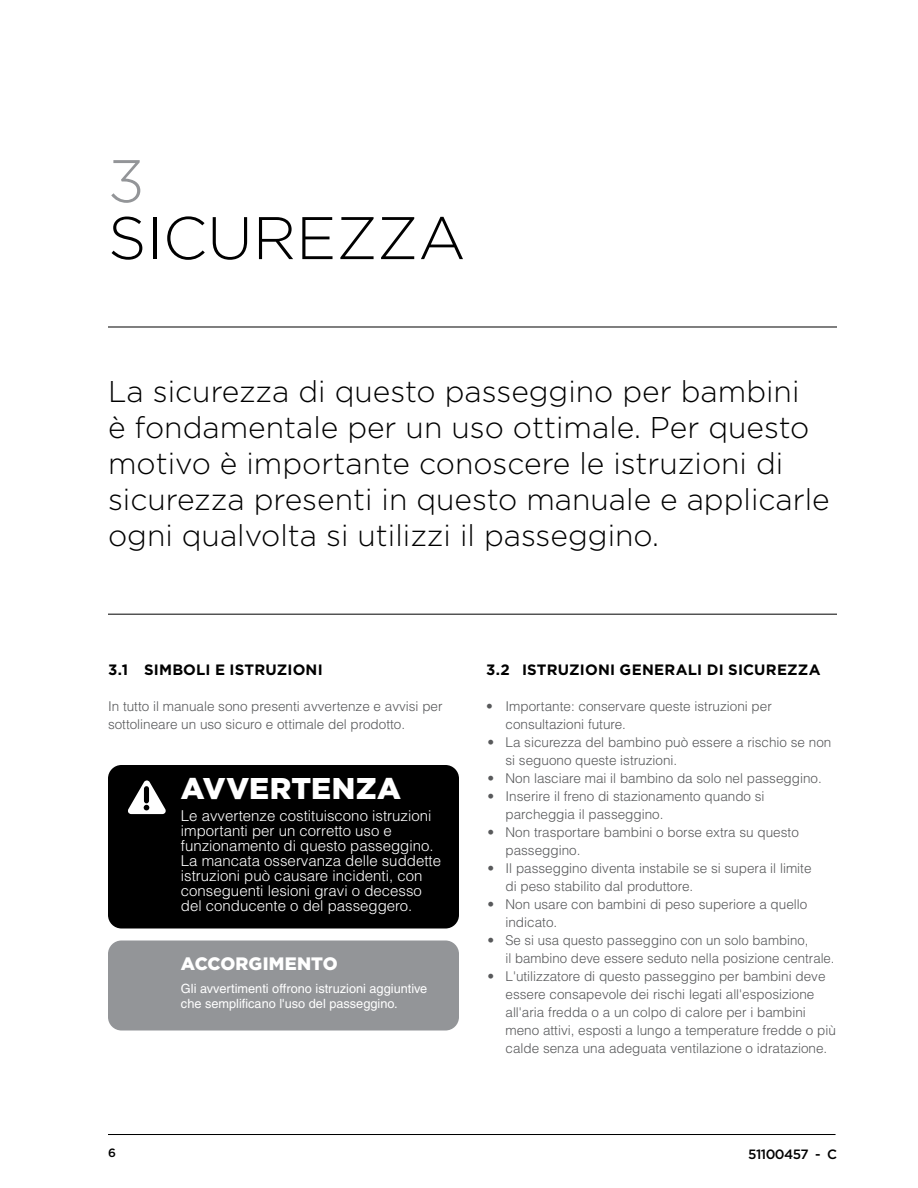
<style>
.page{position:relative;width:918px;height:1188px;background:#fff}
.page>*{position:absolute;margin:0;border:0;box-sizing:border-box;transform-origin:0 0}
.t1{font:300 60px "Gotham";color:#000}
.t2{font:300 60px "Gotham";color:#939598}
.t3{font:300 30px/36px "Gotham";color:#000}
.t4{font:900 30px "Gotham";letter-spacing:.01em;color:#fff}
.t5{font:900 18px "Gotham";color:#fff}
.t6{font:300 15px/15px "Helvetica";color:#fff}
.t7{font:700 15px "Gotham";letter-spacing:.01em;color:#000}
.t8{font:300 13.5px/18px "Helvetica";color:#58595b}
.t9{font:500 13.5px "Thule";letter-spacing:-.04em;color:#000}
.t10{font:12.75px/15px "Helvetica";color:#fff}
.t11{font:500 12px "Thule";color:#000}
</style>
<div class="page">
<hr style="left:108px;top:1134px;width:728px;height:1px;background:#000">
<hr style="left:108px;top:327px;width:729px;height:1px;background:#000">
<hr style="left:108px;top:614px;width:729px;height:1px;background:#000">
<div style="left:108px;top:940px;width:351px;height:90px;background:#939598;border-radius:13px"></div>
<div style="left:108px;top:765px;width:351px;height:163px;background:#000;border-radius:13px"></div>
<svg style="left:128px;top:780px;width:38px;height:34px"></svg>
<h1 class="t2" style="left:108px;top:143px;width:38px">3</h1>
<h1 class="t1" style="left:108px;top:200px;width:359px">SICUREZZA</h1>
<h2 class="t3" style="left:108px;top:373px;width:723px">La sicurezza di questo passeggino per bambini<br>è fondamentale per un uso ottimale. Per questo motivo è importante conoscere le istruzioni di sicurezza presenti in questo manuale e applicarle ogni qualvolta si utilizzi il passeggino.</h2>
<p class="t7" style="left:108px;top:660px;width:31px">3.1 SI</p>
<p class="t7" style="left:159px;top:660px;width:163px">MBOLI E ISTRUZIONI</p>
<p class="t8" style="left:108px;top:697px;width:336px">In tutto il manuale sono presenti avvertenze e avvisi per sottolineare un uso sicuro e ottimale del prodotto.</p>
<h2 class="t4" style="left:181px;top:768px;width:221px">AVVERTENZA</h2>
<p class="t6" style="left:181px;top:809px;width:262px">Le avvertenze costituiscono istruzioni importanti per un corretto uso e funzionamento di questo passeggino.<br>La mancata osservanza delle suddette istruzioni può causare incidenti, con conseguenti lesioni gravi o decesso del conducente o del passeggero.</p>
<h3 class="t5" style="left:181px;top:952px;width:158px">ACCORGIMENTO</h3>
<p class="t10" style="left:181px;top:981px;width:248px">Gli avvertimenti offrono istruzioni aggiuntive che semplificano l'uso del passeggino.</p>
<p class="t7" style="left:486px;top:660px;width:336px">3.2 ISTRUZIONI GENERALI DI SICUREZZA</p>
<p class="t8" style="left:505px;top:697px;width:268px;text-indent:-19px">• Importante: conservare queste istruzioni per consultazioni future.</p>
<p class="t8" style="left:505px;top:733px;width:327px;text-indent:-18px">• La sicurezza del bambino può essere a rischio se non si seguono queste istruzioni.</p>
<p class="t8" style="left:487px;top:769px;width:336px">• Non lasciare mai il bambino da solo nel passeggino.</p>
<p class="t8" style="left:505px;top:787px;width:261px;text-indent:-18px">• Inserire il freno di stazionamento quando si parcheggia il passeggino.</p>
<p class="t8" style="left:505px;top:823px;width:295px;text-indent:-18px">• Non trasportare bambini o borse extra su questo passeggino.</p>
<p class="t8" style="left:505px;top:859px;width:308px;text-indent:-18px">• Il passeggino diventa instabile se si supera il limite di peso stabilito dal produttore.</p>
<p class="t8" style="left:505px;top:895px;width:303px;text-indent:-18px">• Non usare con bambini di peso superiore a quello indicato.</p>
<p class="t8" style="left:506px;top:931px;width:331px;text-indent:-18px">• Se si usa questo passeggino con un solo bambino,<br>il bambino deve essere seduto nella posizione centrale.</p>
<p class="t8" style="left:505px;top:967px;width:332px;text-indent:-18px">• L'utilizzatore di questo passeggino per bambini deve essere consapevole dei rischi legati all'esposizione all'aria fredda o a un colpo di calore per i bambini meno attivi, esposti a lungo a temperature fredde o più calde senza una adeguata ventilazione o idratazione.</p>
<p class="t11" style="left:108px;top:1145px;width:9px">6</p>
<p class="t9" style="left:748px;top:1145px;width:90px">51100457 - C</p>
</div>
